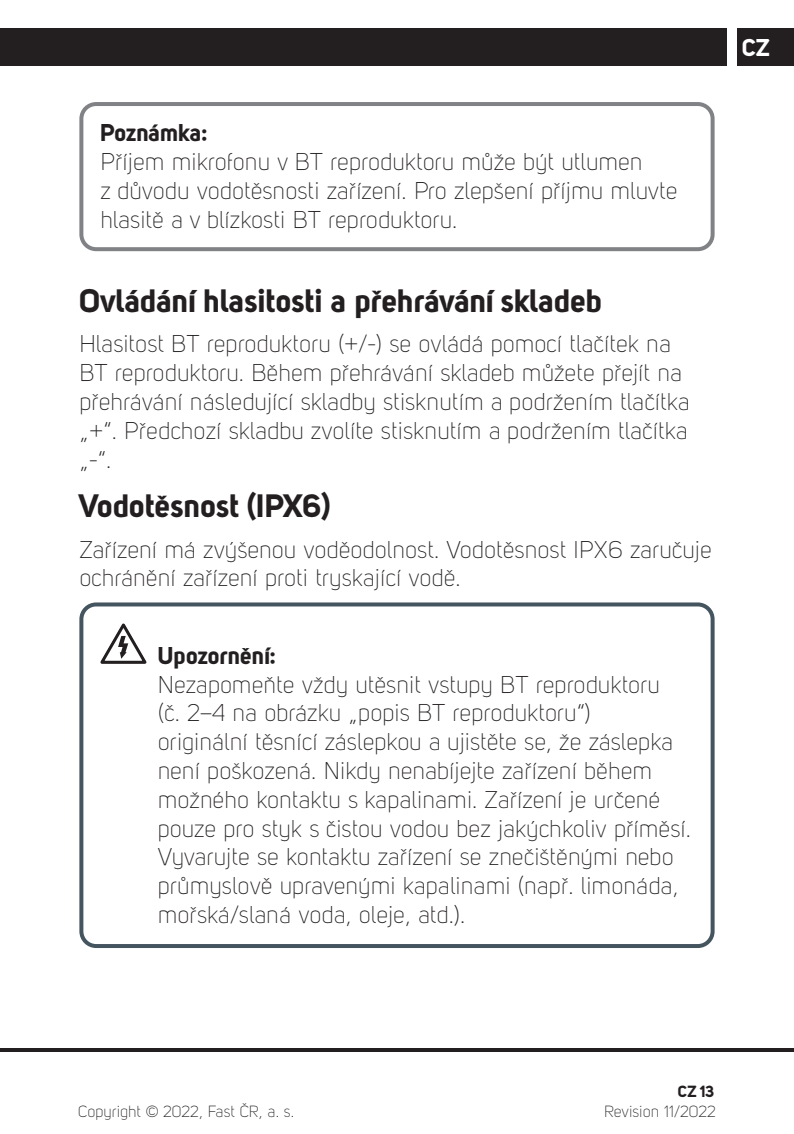
<style>
.page{position:relative;width:794px;height:1134px;background:#fff}
.page>*{position:absolute;margin:0;border:0;box-sizing:border-box;transform-origin:0 0}
.t1{font:32px "Uni Sans PRO Bold";color:#231f20}
.t2{font:24px/28.8px "Uni Sans PRO Light";color:#231f20}
.t3{font:24px "Uni Sans PRO Bold";color:#231f20}
.t4{font:24px "Uni Sans PRO Bold";color:#fff}
.t5{font:16px "Uni Sans PRO Light";color:#231f20}
.t6{font:16px "Uni Sans PRO Bold";color:#231f20}
</style>
<div class="page">
<div style="left:4px;top:28px;width:722px;height:38px;background:#231f20"></div>
<hr style="left:0;top:28px;width:4px;height:38px;background:#231f20">
<div style="left:737px;top:28px;width:57px;height:38px;background:#231f20"></div>
<hr style="left:4px;top:1048px;width:790px;height:4px;background:#231f20">
<svg style="left:0;top:1048px;width:4px;height:4px"></svg>
<div style="left:79px;top:102px;width:635px;height:149px;border:4px solid #808285;border-radius:15px"></div>
<svg style="left:100px;top:623px;width:47px;height:41px"></svg>
<div style="left:79px;top:602px;width:635px;height:346px;border:4px solid #45555f;border-radius:15px"></div>
<p class="t3" style="left:100px;top:118px;width:109px">Poznámka:</p>
<p class="t2" style="left:100px;top:147px;width:578px">Příjem mikrofonu v BT reproduktoru může být utlumen<br>z důvodu vodotěsnosti zařízení. Pro zlepšení příjmu mluvte hlasitě a v blízkosti BT reproduktoru.</p>
<h1 class="t1" style="left:79px;top:281px;width:525px">Ovládání hlasitosti a přehrávání skladeb</h1>
<p class="t2" style="left:79px;top:330px;width:612px">Hlasitost BT reproduktoru (+/-) se ovládá pomocí tlačítek na BT reproduktoru. Během přehrávání skladeb můžete přejít na přehrávání následující skladby stisknutím a podržením tlačítka „+“. Předchozí skladbu zvolíte stisknutím a podržením tlačítka „-“.</p>
<h1 class="t1" style="left:79px;top:486px;width:253px">Vodotěsnost (IPX6)</h1>
<p class="t2" style="left:79px;top:535px;width:634px">Zařízení má zvýšenou voděodolnost. Vodotěsnost IPX6 zaručuje ochránění zařízení proti tryskající vodě.</p>
<p class="t3" style="left:158px;top:640px;width:120px">Upozornění:</p>
<p class="t2" style="left:158px;top:670px;width:535px">Nezapomeňte vždy utěsnit vstupy BT reproduktoru<br>(č. 2–4 na obrázku „popis BT reproduktoru“)<br>originální těsnící záslepkou a ujistěte se, že záslepka není poškozená. Nikdy nenabíjejte zařízení během možného kontaktu s kapalinami. Zařízení je určené pouze pro styk s čistou vodou bez jakýchkoliv příměsí.<br>Vyvarujte se kontaktu zařízení se znečištěnými nebo průmyslově upravenými kapalinami (např. limonáda, mořská/slaná voda, oleje, atd.).</p>
<p class="t4" style="left:742px;top:33px;width:29px">CZ</p>
<p class="t6" style="left:678px;top:1081px;width:38px">CZ 13</p>
<p class="t5" style="left:78px;top:1103px;width:217px">Copyright © 2022, Fast ČR, a. s.</p>
<p class="t5" style="left:604px;top:1103px;width:113px">Revision 11/2022</p>
</div>
